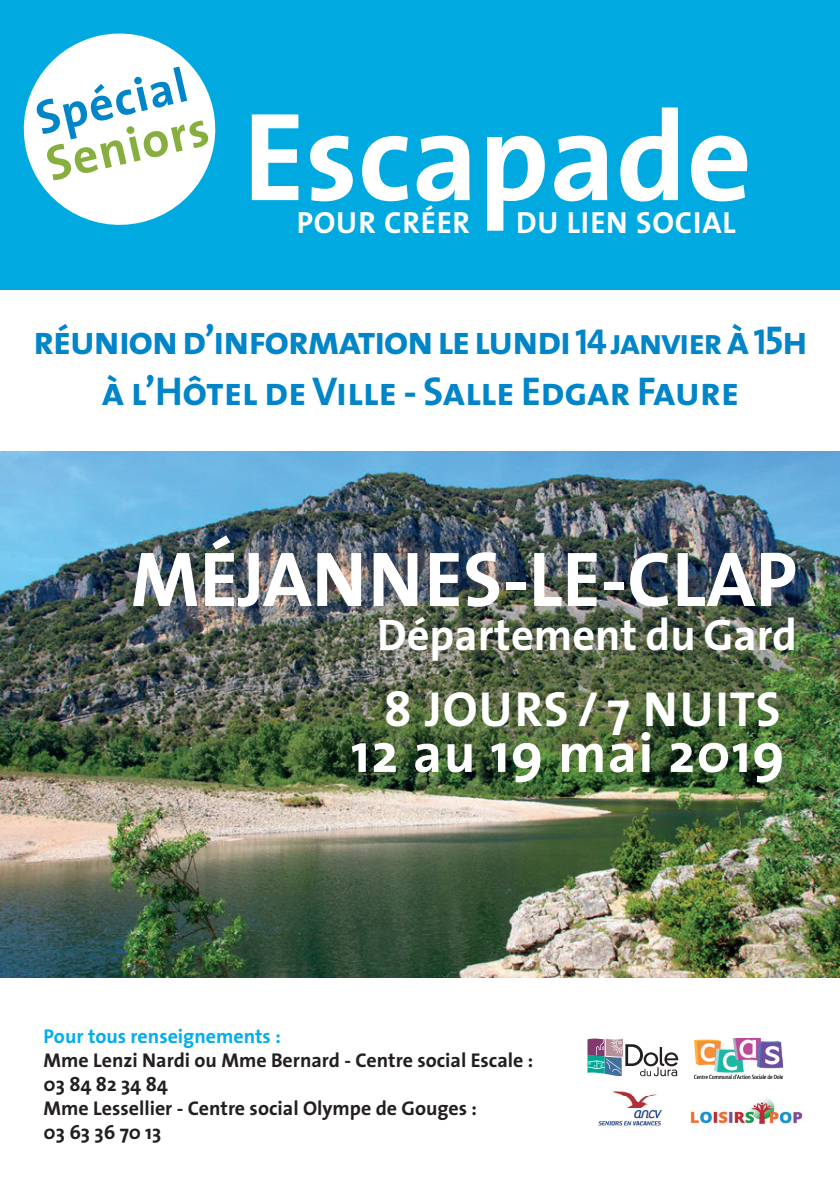
<style>
.page{position:relative;width:840px;height:1191px;background:#fff}
.page>*{position:absolute;margin:0;border:0;box-sizing:border-box;transform-origin:0 0}
.t1{font:700 126.8px "The Sans";color:#fff}
.t2{font:700 78.4px "The Sans";color:#fff}
.t3{font:700 55.6px "The Sans";letter-spacing:.025em;color:#fff}
.t4{font:700 49.6px "The Sans";letter-spacing:.025em;color:#fff}
.t5{font:700 49.6px "The Sans";color:#87af3f}
.t6{font:700 48px "The Sans";color:#0085c8}
.t7{font:700 44.4px "The Sans";color:#fff}
.t8{font:40.4px/51px "The Sans Bold Caps";letter-spacing:-.035em;color:#0085c8;text-align:center}
.t9{font:700 30.8px "The Sans";letter-spacing:.025em;color:#fff}
.t10{font:700 20px/24px "The Sans";color:#231f20}
.t11{font:700 20px "The Sans";color:#00aeef}
.s1{font-size:36.2px}
</style>
<div class="page">
<img style="left:0;top:452px;width:839px;height:525px">
<div style="left:0;top:0;width:839px;height:289px;background:#00aae0"></div>
<svg style="left:23px;top:33px;width:193px;height:192px;fill:#fff"></svg>
<svg style="left:587px;top:1038px;width:92px;height:39px"></svg>
<img style="left:598px;top:1091px;width:64px;height:36px">
<svg style="left:694px;top:1042px;width:89px;height:37px"></svg>
<img style="left:694px;top:1038px;width:87px;height:40px">
<img style="left:690px;top:1098px;width:113px;height:26px">
<h3 class="t6" style="left:28px;top:80px;width:155px;rotate:-13deg">Spécial</h3>
<h3 class="t5" style="left:38px;top:124px;width:167px;rotate:-13deg">Seniors</h3>
<h1 class="t1" style="left:243px;top:51px;width:510px">Escapade</h1>
<h3 class="t9" style="left:296px;top:197px;width:175px">POUR CRÉER</h3>
<h3 class="t9" style="left:516px;top:197px;width:221px">DU LIEN SOCIAL</h3>
<h3 class="t8" style="left:33px;top:313px;width:775px">réunion d’information le lundi <span class="s1">14 janvier</span> à <span class="s1">1</span>5h à l’Hôtel de Ville - Salle Edgar Faure</h3>
<h2 class="t2" style="left:130px;top:513px;width:667px">MÉJANNES-LE-CLAP</h2>
<h3 class="t7" style="left:377px;top:598px;width:421px">Département du Gard</h3>
<h3 class="t4" style="left:384px;top:667px;width:398px">8 JOURS / 7 NUITS</h3>
<h3 class="t3" style="left:350px;top:706px;width:435px">12 au 19 mai 2019</h3>
<p class="t11" style="left:44px;top:1019px;width:238px">Pour tous renseignements :</p>
<p class="t10" style="left:44px;top:1048px;width:491px">Mme Lenzi Nardi ou Mme Bernard - Centre social Escale :<br>03 84 82 34 84<br>Mme Lessellier - Centre social Olympe de Gouges :<br>03 63 36 70 13</p>
</div>
